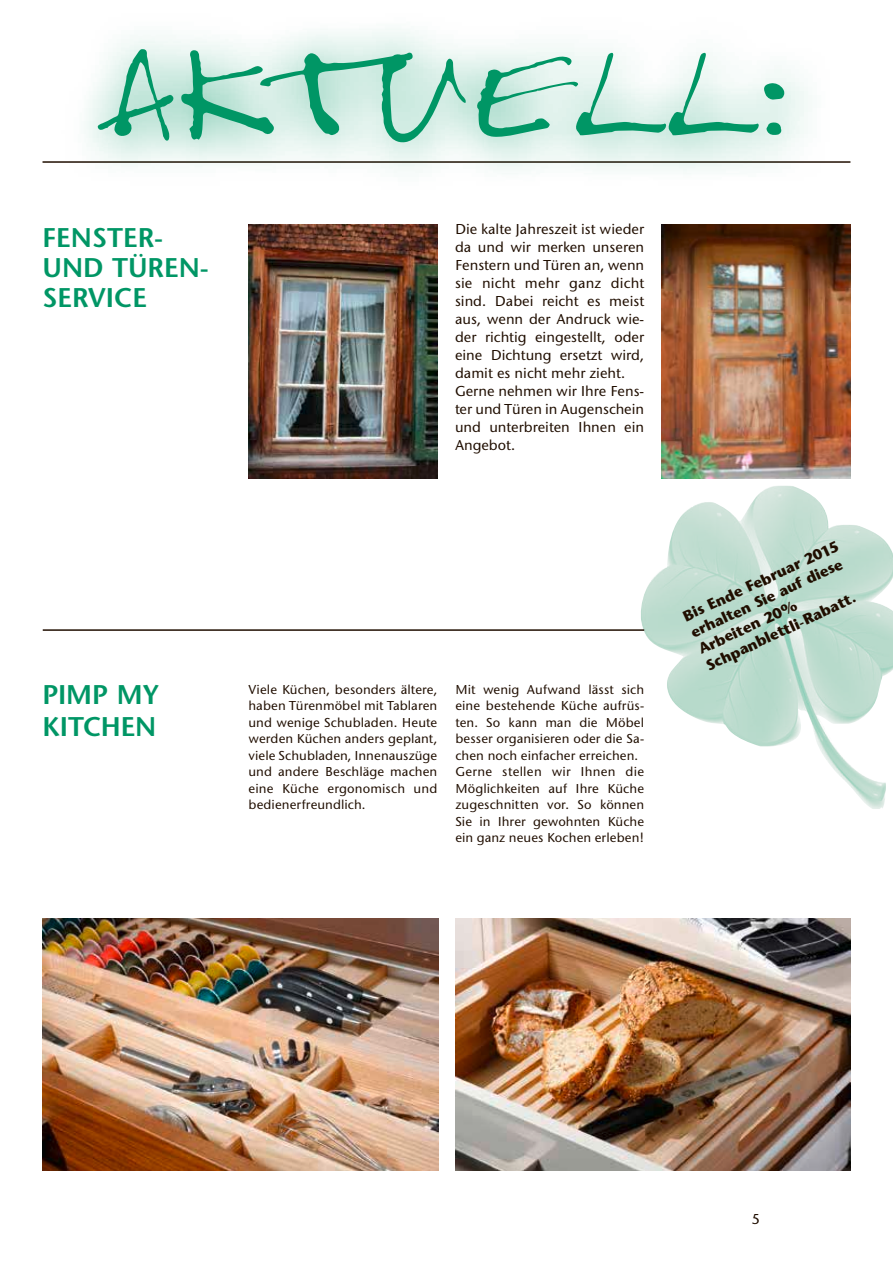
<style>
.page{position:relative;width:893px;height:1263px;background:#fff}
.page>*{position:absolute;margin:0;border:0;box-sizing:border-box;transform-origin:0 0}
.t1{font:126px "Treefrog";letter-spacing:.04em;color:#009665}
.t2{font:600 27px/30px "Stone Sans";color:#009665}
.t3{font:500 15px/18px "Stone Sans";color:#200e00}
.t4{font:700 15px/18px "Stone Sans";color:#200e00}
.t5{font:500 13.5px/16.5px "Stone Sans";letter-spacing:.005em;color:#200e00;text-align:justify}
</style>
<div class="page">
<img style="left:641px;top:486px;width:252px;height:323px">
<img style="left:249px;top:224px;width:189px;height:255px">
<hr style="left:43px;top:161px;width:807px;height:2px;background:#200e00">
<svg style="left:61px;top:29px;width:771px;height:143px"></svg>
<hr style="left:43px;top:629px;width:601px;height:2px;background:#200e00">
<img style="left:43px;top:918px;width:395px;height:252px">
<img style="left:455px;top:918px;width:396px;height:252px">
<img style="left:661px;top:224px;width:189px;height:255px">
<h1 class="t1" style="left:102px;top:36px;width:690px">AKTUELL:</h1>
<h2 class="t2" style="left:43px;top:222px;width:168px">FENSTER-<br>UND TÜREN-<br>SERVICE</h2>
<p class="t3" style="left:455px;top:220px;width:191px">Die kalte Jahreszeit ist wieder da und wir merken unseren<br>Fenstern und Türen an, wenn sie nicht mehr ganz dicht sind. Dabei reicht es meist aus, wenn der Andruck wie&shy;der richtig eingestellt, oder eine Dichtung ersetzt wird, damit es nicht mehr zieht.<br>Gerne nehmen wir Ihre Fens&shy;ter und Türen in Augenschein und unterbreiten Ihnen ein<br>Angebot.</p>
<h2 class="t2" style="left:43px;top:679px;width:118px;line-height:31.5px">PIMP MY<br>KITCHEN</h2>
<p class="t5" style="left:249px;top:681px;width:190px">Viele Küchen, besonders ältere, haben Türenmöbel mit Tablaren und wenige Schubladen. Heute werden Küchen anders geplant, viele Schubladen, Innenauszüge und andere Beschläge machen eine Küche ergonomisch und bedienerfreundlich.</p>
<p class="t5" style="left:455px;top:681px;width:190px;text-align:left">Mit wenig Aufwand lässt sich eine bestehende Küche aufrüs&shy;ten. So kann man die Möbel besser organisieren oder die Sa&shy;chen noch einfacher erreichen.<br>Gerne stellen wir Ihnen die<br>Möglichkeiten auf Ihre Küche zugeschnitten vor. So können<br>Sie in Ihrer gewohnten Küche ein ganz neues Kochen erleben!</p>
<p class="t4" style="left:680px;top:609px;width:171px;rotate:-25deg">Bis Ende Februar 2015 erhalten Sie auf diese<br>Arbeiten 20%<br>Schpanblettli-Rabatt.</p>
<p class="t3" style="left:752px;top:1210px;width:10px">5</p>
</div>
